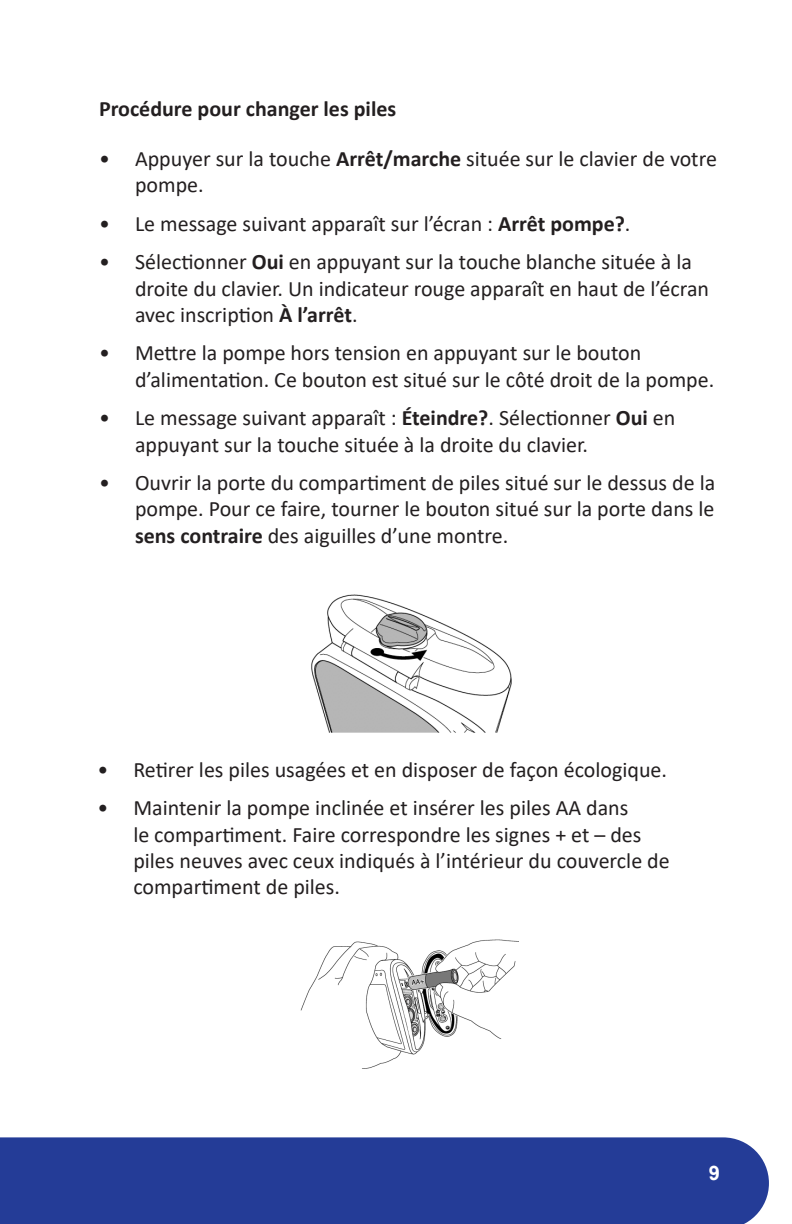
<style>
.page{position:relative;width:792px;height:1224px;background:#fff}
.page>*{position:absolute;margin:0;border:0;box-sizing:border-box;transform-origin:0 0}
.t1{font:22px/26.4px "Calibri";color:#231f20}
.t2{font:700 22px "Calibri";color:#231f20}
.t3{font:700 20px "Arial";color:#fff}
.s1{font-weight:700}
</style>
<div class="page">
<div style="left:0;top:1137px;width:769px;height:87px;background:#243c97"></div>
<img style="left:300px;top:939px;width:219px;height:130px">
<img style="left:311px;top:594px;width:201px;height:139px">
<p class="t2" style="left:99px;top:93px;width:299px">Procédure pour changer les piles</p>
<p class="t1" style="left:135px;top:145px;width:584px;text-indent:-36px">• Appuyer sur la touche <span class="s1">Arrêt/marche</span> située sur le clavier de votre pompe.</p>
<p class="t1" style="left:99px;top:210px;width:533px">• Le message suivant apparaît sur l’écran : <span class="s1">Arrêt pompe?</span>.</p>
<p class="t1" style="left:135px;top:248px;width:576px;text-indent:-36px">• Sélectionner <span class="s1">Oui</span> en appuyant sur la touche blanche située à la droite du clavier. Un indicateur rouge apparaît en haut de l’écran avec inscription <span class="s1">À l’arrêt</span>.</p>
<p class="t1" style="left:135px;top:339px;width:581px;text-indent:-36px">• Mettre la pompe hors tension en appuyant sur le bouton d’alimentation. Ce bouton est situé sur le côté droit de la pompe.</p>
<p class="t1" style="left:135px;top:404px;width:542px;text-indent:-36px">• Le message suivant apparaît : <span class="s1">Éteindre?</span>. Sélectionner <span class="s1">Oui</span> en appuyant sur la touche située à la droite du clavier.</p>
<p class="t1" style="left:135px;top:469px;width:582px;text-align:justify;text-indent:-36px">• Ouvrir la porte du compartiment de piles situé sur le dessus de la pompe. Pour ce faire, tourner le bouton situé sur la porte dans le <span class="s1">sens contraire</span> des aiguilles d’une montre.</p>
<p class="t1" style="left:97px;top:756px;width:571px">• Retirer les piles usagées et en disposer de façon écologique.</p>
<p class="t1" style="left:133px;top:794px;width:538px;text-indent:-36px">• Maintenir la pompe inclinée et insérer les piles AA dans<br>le compartiment. Faire correspondre les signes + et – des piles neuves avec ceux indiqués à l’intérieur du couvercle de compartiment de piles.</p>
<p class="t3" style="left:709px;top:1159px;width:13px">9</p>
</div>
